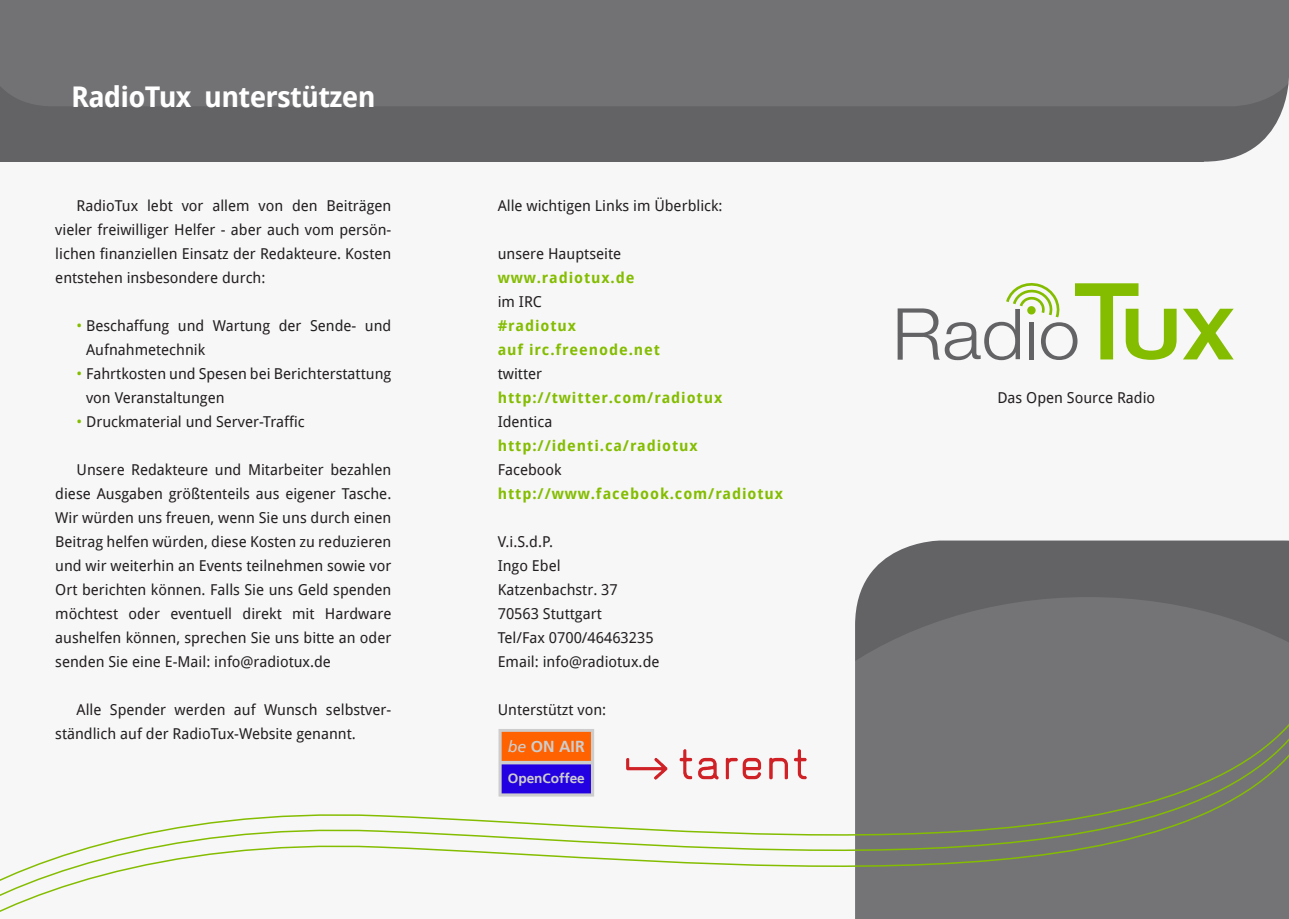
<style>
.page{position:relative;width:1289px;height:919px;background:#fff}
.page>*{position:absolute;margin:0;border:0;box-sizing:border-box;transform-origin:0 0}
.t1{font:700 28.5px "Droid Sans";letter-spacing:-.025em;color:#fff}
.t2{font:700 15.9px "Frutiger";color:#cdcdcd}
.t3{font:15px/24px "Droid Sans";color:#231f20}
.t4{font:700 15px/24px "Droid Sans";letter-spacing:.06em;color:#84bd00}
.t5{font:700 13.65px "Frutiger";color:#cdcdcd}
.s1{color:#84bd00}
.s2{font-weight:400;font-style:italic}
</style>
<div class="page">
<div style="left:0;top:0;width:1288px;height:918px;background:#f7f7f8"></div>
<div style="left:0;top:0;width:1288px;height:162px;background:#636366"></div>
<svg style="left:1183px;top:309px;width:50px;height:50px"></svg>
<svg style="left:897px;top:283px;width:279px;height:77px"></svg>
<div style="left:859px;top:540px;width:429px;height:57px;background:#636366"></div>
<div style="left:0;top:0;width:1288px;height:106px;background:#727275"></div>
<svg style="left:855px;top:597px;width:433px;height:92px;background:#707073"></svg>
<svg style="left:1203px;top:77px;width:85px;height:85px"></svg>
<div style="left:855px;top:689px;width:433px;height:15px;background:#747476"></div>
<div style="left:855px;top:704px;width:433px;height:16px;background:#747476"></div>
<svg style="left:0;top:720px;width:1288px;height:198px"></svg>
<svg style="left:498px;top:729px;width:96px;height:67px;background:#9c4f82"></svg>
<img style="left:626px;top:749px;width:180px;height:30px">
<h1 class="t1" style="left:71px;top:78px;width:306px">RadioTux unterstützen</h1>
<p class="t3" style="left:55px;top:193px;width:337px;text-align:justify;text-indent:21px">RadioTux lebt vor allem von den Beiträgen vieler freiwilliger Helfer - aber auch vom persön&shy;lichen finanziellen Einsatz der Redakteure. Kosten entstehen insbesondere durch:</p>
<p class="t3" style="left:86px;top:313px;width:307px;text-indent:-10px"><span class="s1">•</span> Beschaffung und Wartung der Sende- und<br>Aufnahmetechnik</p>
<p class="t3" style="left:86px;top:361px;width:307px;text-indent:-10px"><span class="s1">•</span> Fahrtkosten und Spesen bei Berichterstattung von Veranstaltungen</p>
<p class="t3" style="left:77px;top:409px;width:230px"><span class="s1">•</span> Druckmaterial und Server-Traffic</p>
<p class="t3" style="left:55px;top:457px;width:337px;text-align:justify;text-indent:21px">Unsere Redakteure und Mitarbeiter bezahlen diese Ausgaben größtenteils aus eigener Tasche.<br>Wir würden uns freuen, wenn Sie uns durch einen Beitrag helfen würden, diese Kosten zu reduzieren und wir weiterhin an Events teilnehmen sowie vor Ort berichten können. Falls Sie uns Geld spenden möchtest oder eventuell direkt mit Hardware aushelfen können, sprechen Sie uns bitte an oder senden Sie eine E-Mail: info@radiotux.de</p>
<p class="t3" style="left:55px;top:697px;width:337px;text-indent:21px">Alle Spender werden auf Wunsch selbstver&shy;ständlich auf der RadioTux-Website genannt.</p>
<p class="t3" style="left:497px;top:193px;width:226px">Alle wichtigen Links im Überblick:</p>
<p class="t3" style="left:497px;top:241px;width:125px">unsere Hauptseite</p>
<p class="t4" style="left:497px;top:265px;width:138px">www.radiotux.de</p>
<p class="t3" style="left:497px;top:289px;width:46px">im IRC</p>
<p class="t4" style="left:497px;top:313px;width:164px">#radiotux<br>auf irc.freenode.net</p>
<p class="t3" style="left:497px;top:361px;width:46px">twitter</p>
<p class="t4" style="left:497px;top:385px;width:226px">http://twitter.com/radiotux</p>
<p class="t3" style="left:497px;top:409px;width:56px">Identica</p>
<p class="t4" style="left:497px;top:433px;width:202px">http://identi.ca/radiotux</p>
<p class="t3" style="left:497px;top:457px;width:65px">Facebook</p>
<p class="t4" style="left:497px;top:481px;width:287px">http://www.facebook.com/radiotux</p>
<p class="t3" style="left:497px;top:529px;width:163px">V.i.S.d.P.<br>Ingo Ebel<br>Katzenbachstr. 37<br>70563 Stuttgart<br>Tel/Fax 0700/46463235<br>Email: info@radiotux.de</p>
<p class="t3" style="left:497px;top:697px;width:110px">Unterstützt von:</p>
<p class="t2" style="left:508px;top:739px;width:78px"><span class="s2">be</span> ON AIR</p>
<p class="t5" style="left:507px;top:772px;width:79px">OpenCoffee</p>
<p class="t3" style="left:997px;top:385px;width:159px">Das Open Source Radio</p>
</div>
